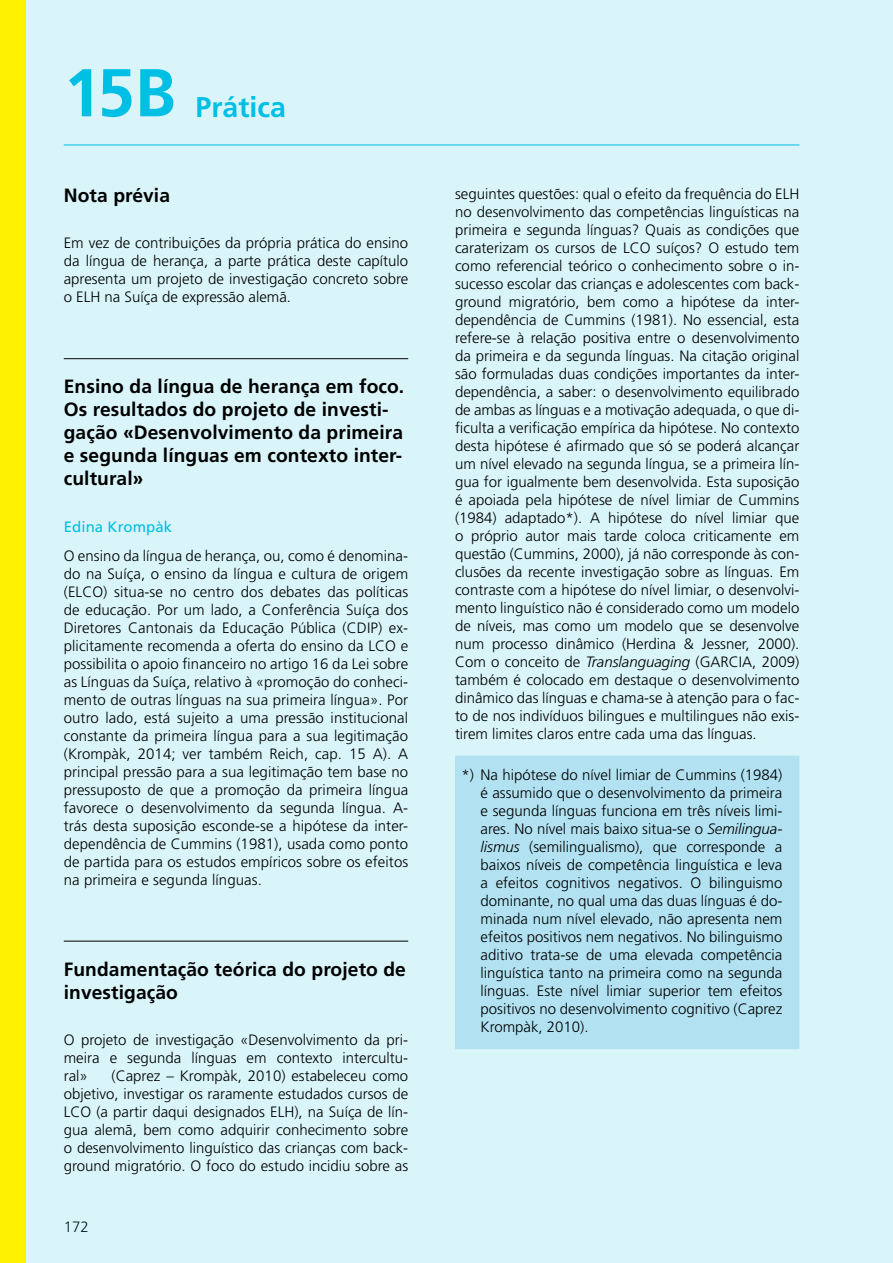
<style>
.page{position:relative;width:893px;height:1263px;background:#d9f5fa}
.page>*{position:absolute;margin:0;border:0;box-sizing:border-box;transform-origin:0 0}
.t1{font:700 67.5px "Frutiger";color:#00bfe4}
.t2{font:700 28.5px "Frutiger";color:#00bfe4}
.t3{font:700 19.2px/23.1px "Frutiger LT Pro";letter-spacing:.005em;color:#000}
.t4{font:700 19.2px/23.1px "Frutiger";letter-spacing:.005em;color:#000}
.t5{font:300 15px/18px "Frutiger";color:#000;text-align:justify}
.t6{font:15px "Frutiger LT Pro";letter-spacing:.005em;color:#00bfe4}
.s1{font-style:italic}
.s2{font-family:"Frutiger LT Pro"}
</style>
<div class="page">
<hr style="left:64px;top:358px;width:344px;height:1px;background:#000">
<hr style="left:64px;top:941px;width:344px;height:1px;background:#000">
<hr style="left:64px;top:145px;width:735px;height:1px;background:#00bfe4">
<div style="left:455px;top:755px;width:344px;height:294px;background:#b2e2f2"></div>
<div style="left:0;top:0;width:26px;height:1263px;background:#fff200"></div>
<h1 class="t1" style="left:64px;top:53px;width:114px">15B</h1>
<h2 class="t2" style="left:196px;top:91px;width:92px">Prática</h2>
<p class="t3" style="left:64px;top:183px;width:108px">Nota prévia</p>
<p class="t5" style="left:64px;top:234px;width:346px">Em vez de contribuições da própria prática do ensino da língua de herança, a parte prática deste capítulo apresenta um projeto de investigação concreto sobre o ELH na Suíça de expressão alemã.</p>
<p class="t3" style="left:64px;top:375px;width:342px">Ensino da língua de herança em foco.<br>Os resultados do projeto de investi&shy;gação «Desenvolvimento da primeira e segunda línguas em contexto inter&shy;cultural»</p>
<p class="t6" style="left:64px;top:518px;width:110px">Edina Krompàk</p>
<p class="t5" style="left:64px;top:546px;width:346px">O ensino da língua de herança, ou, como é denomina&shy;do na Suíça, o ensino da língua e cultura de origem (ELCO) situa-se no centro dos debates das políticas de educação. Por um lado, a Conferência Suíça dos Diretores Cantonais da Educação Pública (CDIP) ex&shy;plicitamente recomenda a oferta do ensino da LCO e possibilita o apoio financeiro no artigo 16 da Lei sobre as Línguas da Suíça, relativo à «promoção do conheci&shy;mento de outras línguas na sua primeira língua». Por outro lado, está sujeito a uma pressão institucional constante da primeira língua para a sua legitimação (Krompàk, 2014; ver também Reich, cap. 15 A). A principal pressão para a sua legitimação tem base no pressuposto de que a promoção da primeira língua favorece o desenvolvimento da segunda língua. A&shy;trás desta suposição esconde-se a hipótese da inter&shy;dependência de Cummins (1981), usada como ponto de partida para os estudos empíricos sobre os efeitos na primeira e segunda línguas.</p>
<p class="t4" style="left:64px;top:957px;width:344px">Fundamentação teórica do projeto de investigação</p>
<p class="t5" style="left:64px;top:1031px;width:346px">O projeto de investigação «Desenvolvimento da pri&shy;meira e segunda línguas em contexto intercultu&shy;ral»</p>
<p class="t5" style="left:64px;top:1067px;width:346px;text-indent:48px">(Caprez – Krompàk, 2010) estabeleceu como objetivo, investigar os raramente estudados cursos de LCO (a partir daqui designados ELH), na Suíça de lín&shy;gua alemã, bem como adquirir conhecimento sobre o desenvolvimento linguístico das crianças com back&shy;ground migratório. O foco do estudo incidiu sobre as</p>
<p class="t5" style="left:64px;top:1218px;width:27px">172</p>
<p class="t5" style="left:455px;top:185px;width:346px">seguintes questões: qual o efeito da frequência do ELH no desenvolvimento das competências linguísticas na primeira e segunda línguas? Quais as condições que caraterizam os cursos de LCO suíços? O estudo tem como referencial teórico o conhecimento sobre o in&shy;sucesso escolar das crianças e adolescentes com back&shy;ground migratório, bem como a hipótese da inter&shy;dependência de Cummins (1981). No essencial, esta refere-se à relação positiva entre o desenvolvimento da primeira e da segunda línguas. Na citação original são formuladas duas condições importantes da inter&shy;dependência, a saber: o desenvolvimento equilibrado de ambas as línguas e a motivação adequada, o que di&shy;ficulta a verificação empírica da hipótese. No contexto desta hipótese é afirmado que só se poderá alcançar um nível elevado na segunda língua, se a primeira lín&shy;gua for igualmente bem desenvolvida. Esta suposição é apoiada pela hipótese de nível limiar de Cummins (1984) adaptado*). A hipótese do nível limiar que o próprio autor mais tarde coloca criticamente em questão (Cummins, 2000), já não corresponde às con&shy;clusões da recente investigação sobre as línguas. Em contraste com a hipótese do nível limiar, o desenvolvi&shy;mento linguístico não é considerado como um modelo de níveis, mas como um modelo que se desenvolve num processo dinâmico (Herdina &amp; Jessner, 2000).<br>Com o conceito de <span class="s1">Translanguaging</span> (GARCIA, 2009) também é colocado em destaque o desenvolvimento dinâmico das línguas e chama-se à atenção para o fac&shy;to de nos indivíduos bilingues e multilingues não exis&shy;tirem limites claros entre cada uma das línguas.</p>
<p class="t5" style="left:480px;top:766px;width:303px;text-indent:-19px"><span class="s2">*)</span> Na hipótese do nível limiar de Cummins (1984) é assumido que o desenvolvimento da primeira e segunda línguas funciona em três níveis limi&shy;ares. No nível mais baixo situa-se o <span class="s1">Semilingua&shy;lismus</span> (semilingualismo), que corresponde a baixos níveis de competência linguística e leva a efeitos cognitivos negativos. O bilinguismo dominante, no qual uma das duas línguas é do&shy;minada num nível elevado, não apresenta nem efeitos positivos nem negativos. No bilinguismo aditivo trata-se de uma elevada competência linguística tanto na primeira como na segunda línguas. Este nível limiar superior tem efeitos positivos no desenvolvimento cognitivo (Caprez Krompàk, 2010).</p>
</div>
